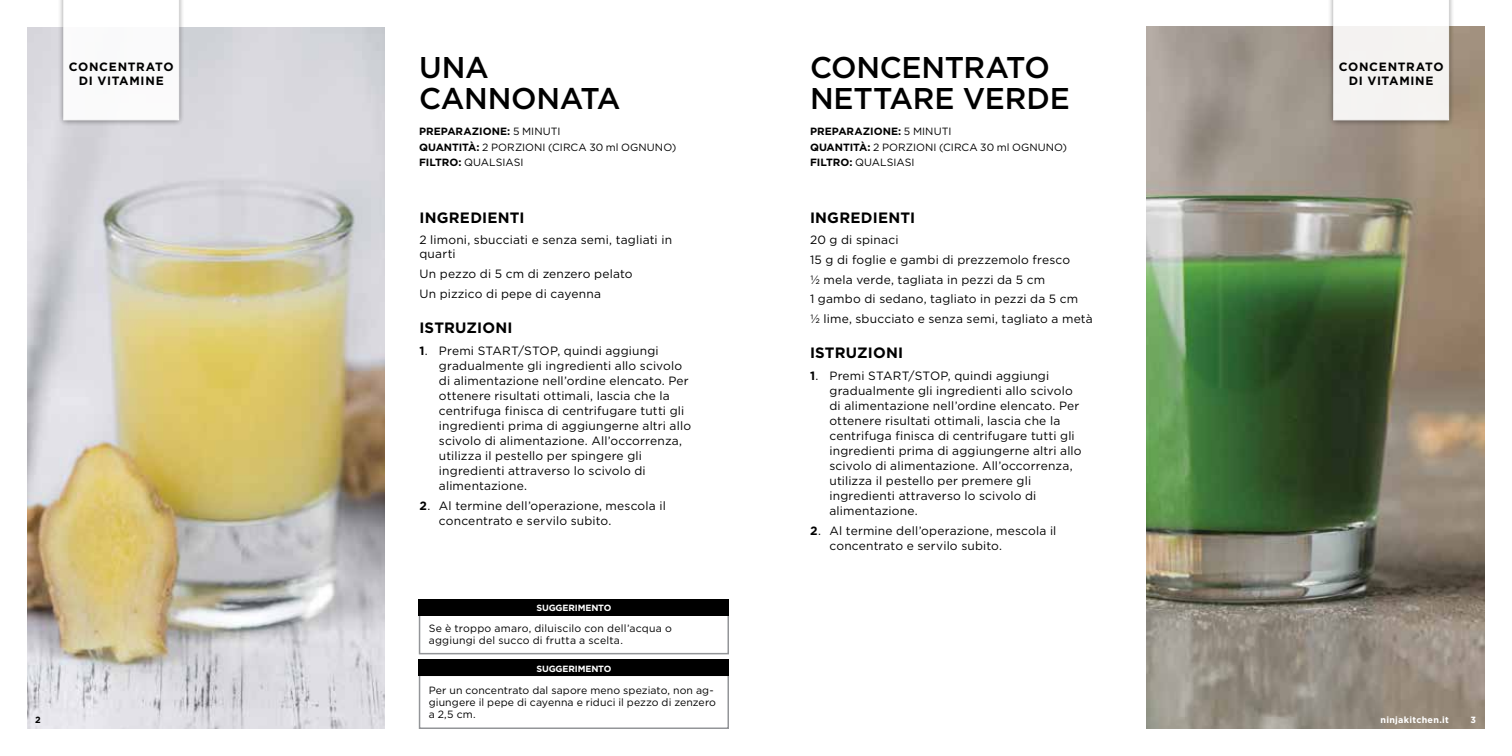
<style>
.page{position:relative;width:1512px;height:756px;background:#fff}
.page>*{position:absolute;margin:0;border:0;box-sizing:border-box;transform-origin:0 0}
.t1{font:500 30px/31.5px "Gotham";letter-spacing:-.01em;color:#000}
.t2{font:700 15px "Gotham";letter-spacing:.015em;color:#000}
.t3{font:12px/15px "Gotham";letter-spacing:.015em;color:#000}
.t4{font:700 12px/14.4px "Gotham";letter-spacing:.055em;color:#000;text-align:center}
.t5{font:10.5px/15.3px "Gotham";letter-spacing:.01em;color:#000}
.t6{font:700 9px "Gotham";letter-spacing:-.01em;color:#fff}
.t7{font:700 9px "Gotham";letter-spacing:.03em;color:#fff}
.t8{font:700 9px "Gotham";color:#000}
.s1{font-weight:700}
</style>
<div class="page">
<img style="left:27px;top:27px;width:358px;height:702px">
<img style="left:1147px;top:27px;width:338px;height:702px">
<div style="left:419px;top:614px;width:310px;height:40px;border:2px solid #939598"></div>
<div style="left:419px;top:675px;width:310px;height:54px;border:2px solid #939598"></div>
<div style="left:419px;top:599px;width:310px;height:17px;background:#000"></div>
<div style="left:419px;top:660px;width:310px;height:16px;background:#000"></div>
<div style="left:57px;top:0;width:128px;height:126px;background:#000;opacity:.5"></div>
<svg style="left:63px;top:0;width:116px;height:120px"></svg>
<div style="left:1327px;top:0;width:128px;height:126px;background:#000;opacity:.5"></div>
<svg style="left:1333px;top:0;width:116px;height:120px"></svg>
<h1 class="t1" style="left:810px;top:51px;width:261px">CONCENTRATO<br>NETTARE VERDE</h1>
<p class="t5" style="left:810px;top:124px;width:259px"><span class="s1">PREPARAZIONE:</span> 5 MINUTI<br><span class="s1">QUANTITÀ:</span> 2 PORZIONI (CIRCA 30 ml OGNUNO)<br><span class="s1">FILTRO:</span> QUALSIASI</p>
<h1 class="t1" style="left:419px;top:51px;width:203px">UNA<br>CANNONATA</h1>
<p class="t5" style="left:419px;top:124px;width:259px"><span class="s1">PREPARAZIONE:</span> 5 MINUTI<br><span class="s1">QUANTITÀ:</span> 2 PORZIONI (CIRCA 30 ml OGNUNO)<br><span class="s1">FILTRO:</span> QUALSIASI</p>
<p class="t4" style="left:69px;top:60px;width:106px">CONCENTRATO<br>DI VITAMINE</p>
<p class="t4" style="left:1339px;top:60px;width:106px">CONCENTRATO<br>DI VITAMINE</p>
<p class="t2" style="left:419px;top:208px;width:107px">INGREDIENTI</p>
<p class="t3" style="left:419px;top:233px;width:254px;line-height:14.2px">2 limoni, sbucciati e senza semi, tagliati in quarti</p>
<p class="t3" style="left:419px;top:264px;width:215px;line-height:19.6px">Un pezzo di 5 cm di zenzero pelato<br>Un pizzico di pepe di cayenna</p>
<p class="t2" style="left:419px;top:318px;width:95px">ISTRUZIONI</p>
<p class="t3" style="left:439px;top:343px;width:254px;text-indent:-20px"><span class="s1">1</span>. Premi START/STOP, quindi aggiungi gradualmente gli ingredienti allo scivolo di alimentazione nell’ordine elencato. Per ottenere risultati ottimali, lascia che la centrifuga finisca di centrifugare tutti gli ingredienti prima di aggiungerne altri allo scivolo di alimentazione. All’occorrenza, utilizza il pestello per spingere gli ingredienti attraverso lo scivolo di alimentazione.</p>
<p class="t3" style="left:439px;top:498px;width:228px;text-indent:-20px"><span class="s1">2</span>. Al termine dell’operazione, mescola il concentrato e servilo subito.</p>
<p class="t6" style="left:536px;top:602px;width:76px">SUGGERIMENTO</p>
<p class="t5" style="left:429px;top:622px;width:244px;line-height:12px">Se è troppo amaro, diluiscilo con dell’acqua o aggiungi del succo di frutta a scelta.</p>
<p class="t6" style="left:536px;top:662px;width:76px">SUGGERIMENTO</p>
<p class="t2" style="left:810px;top:208px;width:107px">INGREDIENTI</p>
<p class="t3" style="left:810px;top:230px;width:284px;line-height:19.6px">20 g di spinaci<br>15 g di foglie e gambi di prezzemolo fresco<br>½ mela verde, tagliata in pezzi da 5 cm<br>1 gambo di sedano, tagliato in pezzi da 5 cm<br>½ lime, sbucciato e senza semi, tagliato a metà</p>
<p class="t2" style="left:810px;top:343px;width:95px">ISTRUZIONI</p>
<p class="t3" style="left:830px;top:368px;width:254px;text-indent:-20px"><span class="s1">1</span>. Premi START/STOP, quindi aggiungi gradualmente gli ingredienti allo scivolo di alimentazione nell’ordine elencato. Per ottenere risultati ottimali, lascia che la centrifuga finisca di centrifugare tutti gli ingredienti prima di aggiungerne altri allo scivolo di alimentazione. All’occorrenza, utilizza il pestello per premere gli ingredienti attraverso lo scivolo di alimentazione.</p>
<p class="t3" style="left:830px;top:523px;width:228px;text-indent:-20px"><span class="s1">2</span>. Al termine dell’operazione, mescola il concentrato e servilo subito.</p>
<p class="t5" style="left:429px;top:684px;width:289px;line-height:12px">Per un concentrato dal sapore meno speziato, non ag&shy;giungere il pepe di cayenna e riduci il pezzo di zenzero a 2,5 cm.</p>
<p class="t8" style="left:35px;top:714px;width:7px">2</p>
<p class="t7" style="left:1381px;top:714px;width:70px">ninjakitchen.it</p>
<p class="t6" style="left:1470px;top:714px;width:7px">3</p>
</div>
